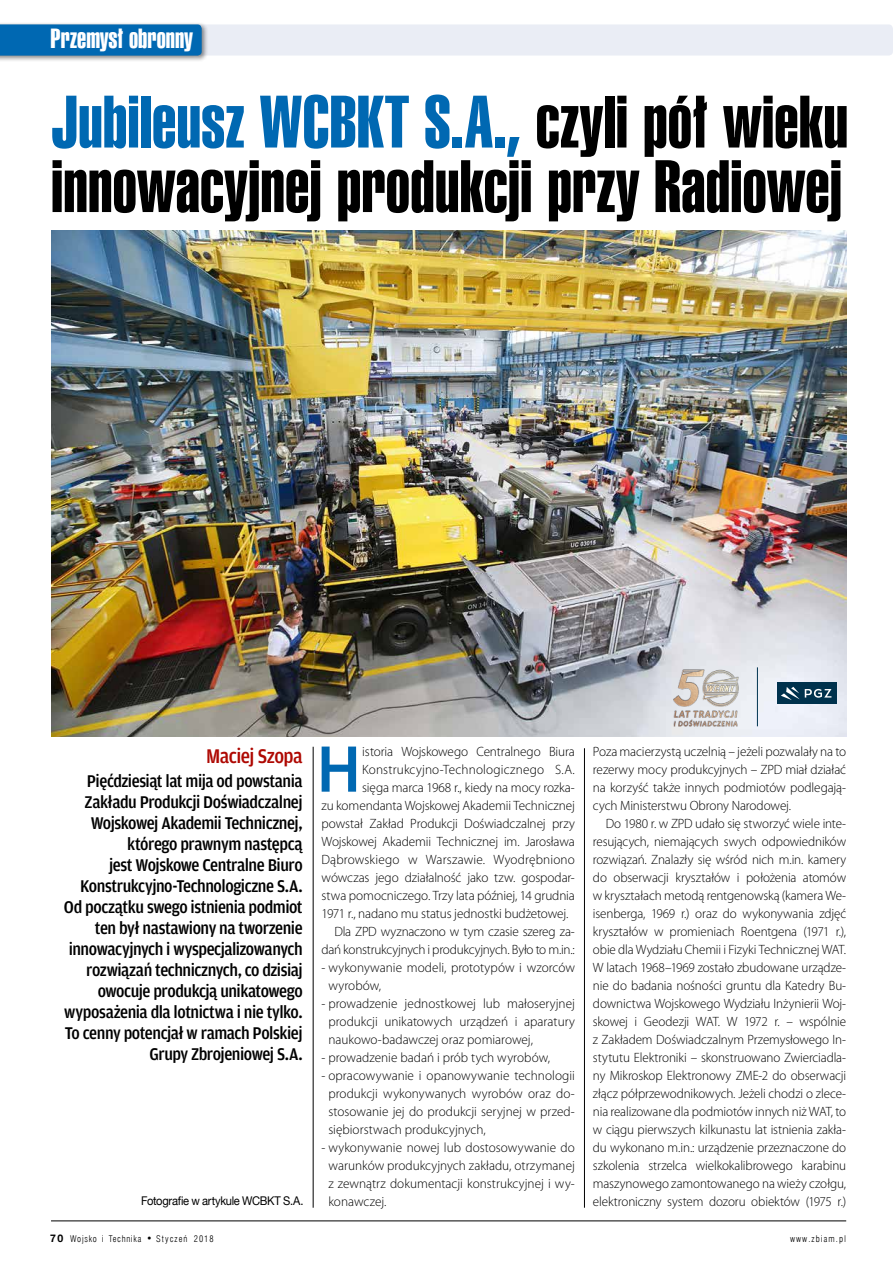
<style>
.page{position:relative;width:893px;height:1263px;background:#fff}
.page>*{position:absolute;margin:0;border:0;box-sizing:border-box;transform-origin:0 0}
.t1{font:72px/64.5px "Swis 911 X Cm EU";color:#000}
.t2{font:600 66.9px "Myriad Pro";color:#0068b2}
.t3{font:27px "Swis 911 X Cm EU";color:#fff}
.t4{font:500 21px "Amplitude Narrow";letter-spacing:-.025em;color:#ae0802}
.t5{font:500 18px/21px "Amplitude Narrow";letter-spacing:-.03em;color:#000;text-align:right}
.t6{font:300 13.5px/18px "Myriad Pro";letter-spacing:-.005em;color:#000;text-align:justify}
.t7{font:300 13.5px "Myriad Pro";letter-spacing:.015em;color:#000}
.t8{font:12px "Helvetica Neue";letter-spacing:-.025em;color:#000;scale:.93 1}
.t9{font:9px "Swis 721 Lt Cn EU";letter-spacing:.075em;color:#000}
.t10{font:9px "Swis 721 Lt Cn EU";letter-spacing:.115em;color:#000}
.s1{color:#0068b2}
.s2{font-family:"Helvetica Neue";font-weight:700;font-size:10.5px}
.s3{font-size:10.5px}
</style>
<div class="page">
<hr style="left:51px;top:1220px;width:795px;height:1px;background:#000">
<div style="left:0;top:22px;width:208px;height:40px;background:#000;opacity:.45"></div>
<svg style="left:0;top:24px;width:893px;height:32px"></svg>
<hr style="left:584px;top:748px;width:1px;height:460px;background:#000">
<hr style="left:313px;top:747px;width:1px;height:461px;background:#000">
<img style="left:51px;top:230px;width:795px;height:506px">
<img style="left:670px;top:662px;width:77px;height:70px">
<div style="left:777px;top:683px;width:59px;height:21px;background:#00324d"></div>
<svg style="left:781px;top:687px;width:50px;height:13px"></svg>
<hr style="left:757px;top:667px;width:1px;height:59px;background:#003450">
<h3 class="t3" style="left:50px;top:24px;width:144px">Przemysł obronny</h3>
<h1 class="t1" style="left:51px;top:93px;width:798px"><span class="s1">Jubileusz WCBKT S.A.,</span> czyli pół wieku innowacyjnej produkcji przy Radiowej</h1>
<h3 class="t4" style="left:206px;top:743px;width:98px">Maciej Szopa</h3>
<p class="t5" style="left:64px;top:770px;width:240px">Pięćdziesiąt lat mija od powstania Zakładu Produkcji Doświadczalnej Wojskowej Akademii Technicznej, którego prawnym następcą<br>jest Wojskowe Centralne Biuro Konstrukcyjno-Technologiczne S.A.<br>Od początku swego istnienia podmiot ten był nastawiony na tworzenie innowacyjnych i wyspecjalizowanych rozwiązań technicznych, co dzisiaj owocuje produkcją unikatowego wyposażenia dla lotnictwa i nie tylko.<br>To cenny potencjał w ramach Polskiej Grupy Zbrojeniowej S.A.</p>
<p class="t8" style="left:141px;top:1192px;width:176px">Fotografie w artykule WCBKT S.A.</p>
<h2 class="t2" style="left:317px;top:732px;width:45px">H</h2>
<p class="t6" style="left:362px;top:742px;width:214px">istoria Wojskowego Centralnego Biura</p>
<p class="t7" style="left:362px;top:762px;width:214px">Konstrukcyjno-Technologicznego S.A.</p>
<p class="t6" style="left:362px;top:778px;width:214px">sięga marca 1968 r., kiedy na mocy rozka-</p>
<p class="t6" style="left:322px;top:796px;width:255px">zu komendanta Wojskowej Akademii Technicznej</p>
<p class="t6" style="left:322px;top:814px;width:255px">powstał Zakład Produkcji Doświadczalnej przy</p>
<p class="t6" style="left:322px;top:832px;width:255px">Wojskowej Akademii Technicznej im. Jarosława</p>
<p class="t7" style="left:322px;top:852px;width:255px">Dąbrowskiego w Warszawie. Wyodrębniono</p>
<p class="t6" style="left:322px;top:868px;width:255px">wówczas jego działalność jako tzw. gospodar-</p>
<p class="t6" style="left:322px;top:886px;width:255px">stwa pomocniczego. Trzy lata później, 14 grudnia</p>
<p class="t6" style="left:322px;top:904px;width:248px">1971 r., nadano mu status jednostki budżetowej.</p>
<p class="t6" style="left:334px;top:922px;width:242px">Dla ZPD wyznaczono w tym czasie szereg za-</p>
<p class="t6" style="left:322px;top:940px;width:255px">dań konstrukcyjnych i produkcyjnych. Było to m.in.:</p>
<p class="t6" style="left:328px;top:958px;width:248px;text-indent:-7px">- wykonywanie modeli, prototypów i wzorców wyrobów,</p>
<p class="t6" style="left:328px;top:994px;width:248px;text-indent:-7px">- prowadzenie jednostkowej lub małoseryjnej produkcji unikatowych urządzeń i aparatury naukowo-badawczej oraz pomiarowej,</p>
<p class="t6" style="left:322px;top:1048px;width:230px">- prowadzenie badań i prób tych wyrobów,</p>
<p class="t6" style="left:328px;top:1066px;width:248px;text-indent:-7px">- opracowywanie i opanowywanie technologii produkcji wykonywanych wyrobów oraz do&shy;stosowanie jej do produkcji seryjnej w przed&shy;siębiorstwach produkcyjnych,</p>
<p class="t6" style="left:328px;top:1138px;width:248px;text-indent:-7px">- wykonywanie nowej lub dostosowywanie do warunków produkcyjnych zakładu, otrzymanej z zewnątrz dokumentacji konstrukcyjnej i wy&shy;konawczej.</p>
<p class="t6" style="left:593px;top:742px;width:255px">Poza macierzystą uczelnią – jeżeli pozwalały na to rezerwy mocy produkcyjnych – ZPD miał działać na korzyść także innych podmiotów podlegają&shy;cych Ministerstwu Obrony Narodowej.</p>
<p class="t6" style="left:593px;top:814px;width:255px;text-indent:13px">Do 1980 r. w ZPD udało się stworzyć wiele inte&shy;resujących, niemających swych odpowiedników rozwiązań. Znalazły się wśród nich m.in. kamery do obserwacji kryształów i położenia atomów w kryształach metodą rentgenowską (kamera We&shy;isenberga, 1969 r.) oraz do wykonywania zdjęć kryształów w promieniach Roentgena (1971 r.), obie dla Wydziału Chemii i Fizyki Technicznej WAT.<br>W latach 1968–1969 zostało zbudowane urządze&shy;nie do badania nośności gruntu dla Katedry Bu&shy;downictwa Wojskowego Wydziału Inżynierii Woj&shy;skowej i Geodezji WAT. W 1972 r. – wspólnie z Zakładem Doświadczalnym Przemysłowego In&shy;stytutu Elektroniki – skonstruowano Zwierciadla&shy;ny Mikroskop Elektronowy ZME-2 do obserwacji złącz półprzewodnikowych. Jeżeli chodzi o zlece&shy;nia realizowane dla podmiotów innych niż WAT, to w ciągu pierwszych kilkunastu lat istnienia zakła&shy;du wykonano m.in.: urządzenie przeznaczone do szkolenia strzelca wielkokalibrowego karabinu maszynowego zamontowanego na wieży czołgu, elektroniczny system dozoru obiektów (1975 r.)</p>
<p class="t9" style="left:50px;top:1233px;width:165px"><span class="s2">70</span> Wojsko i Technika <span class="s3">•</span> Styczeń 2018</p>
<p class="t10" style="left:790px;top:1233px;width:58px">www.zbiam.pl</p>
</div>
